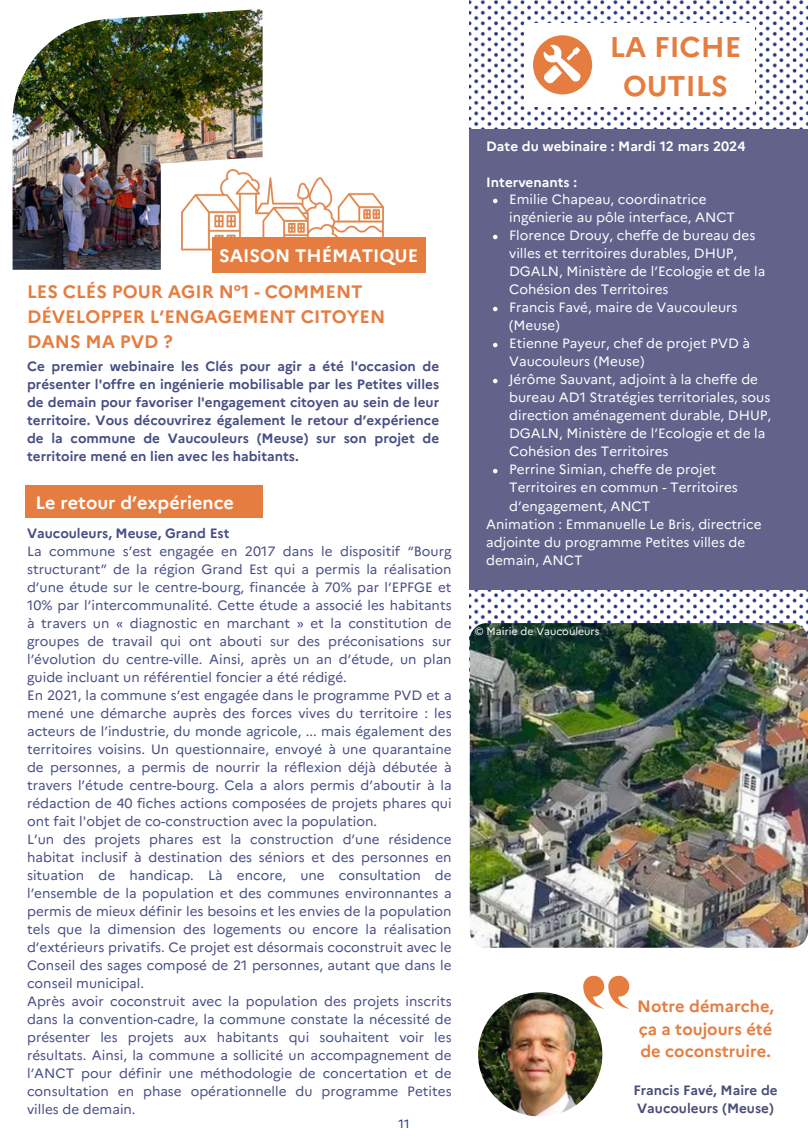
<style>
.page{position:relative;width:808px;height:1148px;background:#fff}
.page>*{position:absolute;margin:0;border:0;box-sizing:border-box;transform-origin:0 0}
.t1{font:700 28.5px/39.3px "Marianne";color:#e57d40;text-align:center}
.t2{font:700 18px/24.8px "Marianne";color:#e57d40}
.t3{font:700 18px "Marianne";color:#fff}
.t4{font:700 16.5px/22.5px "Marianne";color:#e57d40;text-align:justify}
.t5{font:13.5px/18px "Marianne";color:#454d85}
.t6{font:13.5px/18px "Marianne";color:#fff}
.t7{font:700 13.5px/18px "Marianne";color:#454d85;text-align:justify}
.t8{font:700 13.5px "Marianne";color:#fff}
.t9{font:700 13.5px/18px "Marianne";color:#494e7b}
.t10{font:12px "Marianne";color:#283583}
.t11{font:10.5px "Marianne";color:#fff}
.s1{font-weight:700}
</style>
<div class="page">
<img style="left:13px;top:9px;width:250px;height:261px">
<img style="left:182px;top:170px;width:201px;height:86px">
<img style="left:470px;top:0;width:338px;height:636px">
<div style="left:524px;top:23px;width:231px;height:84px;background:#fff"></div>
<div style="left:470px;top:130px;width:338px;height:459px;background:#62628b"></div>
<div style="left:25px;top:485px;width:237px;height:32px;background:#e57d40"></div>
<svg style="left:533px;top:35px;width:59px;height:59px"></svg>
<div style="left:212px;top:238px;width:213px;height:35px;background:#e57d40"></div>
<img style="left:470px;top:623px;width:338px;height:324px;border-radius:17px">
<img style="left:478px;top:992px;width:124px;height:124px;border-radius:50%">
<svg style="left:583px;top:975px;width:46px;height:33px"></svg>
<svg style="left:493px;top:199px;width:4px;height:4px"></svg>
<svg style="left:493px;top:235px;width:4px;height:4px"></svg>
<svg style="left:493px;top:307px;width:4px;height:4px"></svg>
<svg style="left:493px;top:343px;width:4px;height:4px"></svg>
<svg style="left:493px;top:379px;width:4px;height:4px"></svg>
<svg style="left:493px;top:469px;width:4px;height:4px"></svg>
<h5 class="t3" style="left:219px;top:241px;width:200px">SAISON THÉMATIQUE</h5>
<p class="t2" style="left:27px;top:278px;width:360px">LES CLÉS POUR AGIR N°1 - COMMENT<br>DÉVELOPPER L’ENGAGEMENT CITOYEN<br>DANS MA PVD ?</p>
<h3 class="t7" style="left:27px;top:356px;width:413px">Ce premier webinaire les Clés pour agir a été l'occasion de présenter l'offre en ingénierie mobilisable par les Petites villes de demain pour favoriser l'engagement citoyen au sein de leur territoire. Vous découvrirez également le retour d’expérience de la commune de Vaucouleurs (Meuse) sur son projet de territoire mené en lien avec les habitants.</h3>
<h4 class="t3" style="left:36px;top:488px;width:200px">Le retour d’expérience</h4>
<p class="t5" style="left:27px;top:523px;width:426px"><span class="s1">Vaucouleurs, Meuse, Grand Est<br></span>La commune s’est engagée en 2017 dans le dispositif “Bourg structurant” de la région Grand Est qui a permis la réalisation d’une étude sur le centre-bourg, financée à 70% par l’EPFGE et 10% par l’intercommunalité. Cette étude a associé les habitants à travers un « diagnostic en marchant » et la constitution de groupes de travail qui ont abouti sur des préconisations sur l’évolution du centre-ville. Ainsi, après un an d’étude, un plan guide incluant un référentiel foncier a été rédigé.<br>En 2021, la commune s’est engagée dans le programme PVD et a mené une démarche auprès des forces vives du territoire : les acteurs de l’industrie, du monde agricole, ... mais également des territoires voisins. Un questionnaire, envoyé à une quarantaine de personnes, a permis de nourrir la réflexion déjà débutée à travers l’étude centre-bourg. Cela a alors permis d’aboutir à la rédaction de 40 fiches actions composées de projets phares qui ont fait l'objet de co-construction avec la population.<br>L’un des projets phares est la construction d’une résidence habitat inclusif à destination des séniors et des personnes en situation de handicap. Là encore, une consultation de l’ensemble de la population et des communes environnantes a permis de mieux définir les besoins et les envies de la population tels que la dimension des logements ou encore la réalisation d’extérieurs privatifs. Ce projet est désormais coconstruit avec le Conseil des sages composé de 21 personnes, autant que dans le conseil municipal.<br>Après avoir coconstruit avec la population des projets inscrits dans la convention-cadre, la commune constate la nécessité de présenter les projets aux habitants qui souhaitent voir les résultats. Ainsi, la commune a sollicité un accompagnement de l’ANCT pour définir une méthodologie de concertation et de consultation en phase opérationnelle du programme Petites villes de demain.</p>
<h3 class="t10" style="left:398px;top:1116px;width:13px">11</h3>
<p class="t1" style="left:610px;top:25px;width:133px">LA FICHE<br>OUTILS</p>
<p class="t8" style="left:486px;top:136px;width:261px">Date du webinaire : Mardi 12 mars 2024</p>
<p class="t8" style="left:486px;top:172px;width:92px">Intervenants :</p>
<p class="t6" style="left:509px;top:190px;width:227px">Emilie Chapeau, coordinatrice ingénierie au pôle interface, ANCT</p>
<h5 class="t6" style="left:509px;top:226px;width:258px">Florence Drouy, cheffe de bureau des villes et territoires durables, DHUP, DGALN, Ministère de l’Ecologie et de la Cohésion des Territoires</h5>
<p class="t6" style="left:509px;top:298px;width:230px">Francis Favé, maire de Vaucouleurs (Meuse)</p>
<p class="t6" style="left:509px;top:334px;width:242px">Etienne Payeur, chef de projet PVD à<br>Vaucouleurs (Meuse)</p>
<p class="t6" style="left:509px;top:370px;width:263px">Jérôme Sauvant, adjoint à la cheffe de bureau AD1 Stratégies territoriales, sous direction aménagement durable, DHUP, DGALN, Ministère de l’Ecologie et de la Cohésion des Territoires</p>
<h2 class="t6" style="left:509px;top:460px;width:230px">Perrine Simian, cheffe de projet<br>Territoires en commun - Territoires d’engagement, ANCT</h2>
<h2 class="t6" style="left:486px;top:514px;width:277px">Animation : Emmanuelle Le Bris, directrice adjointe du programme Petites villes de demain, ANCT</h2>
<p class="t11" style="left:475px;top:623px;width:126px">© Mairie de Vaucouleurs</p>
<p class="t4" style="left:637px;top:993px;width:138px">Notre démarche, ça a toujours été de coconstruire.</p>
<p class="t9" style="left:633px;top:1080px;width:146px">Francis Favé, Maire de<br>Vaucouleurs (Meuse)</p>
</div>
